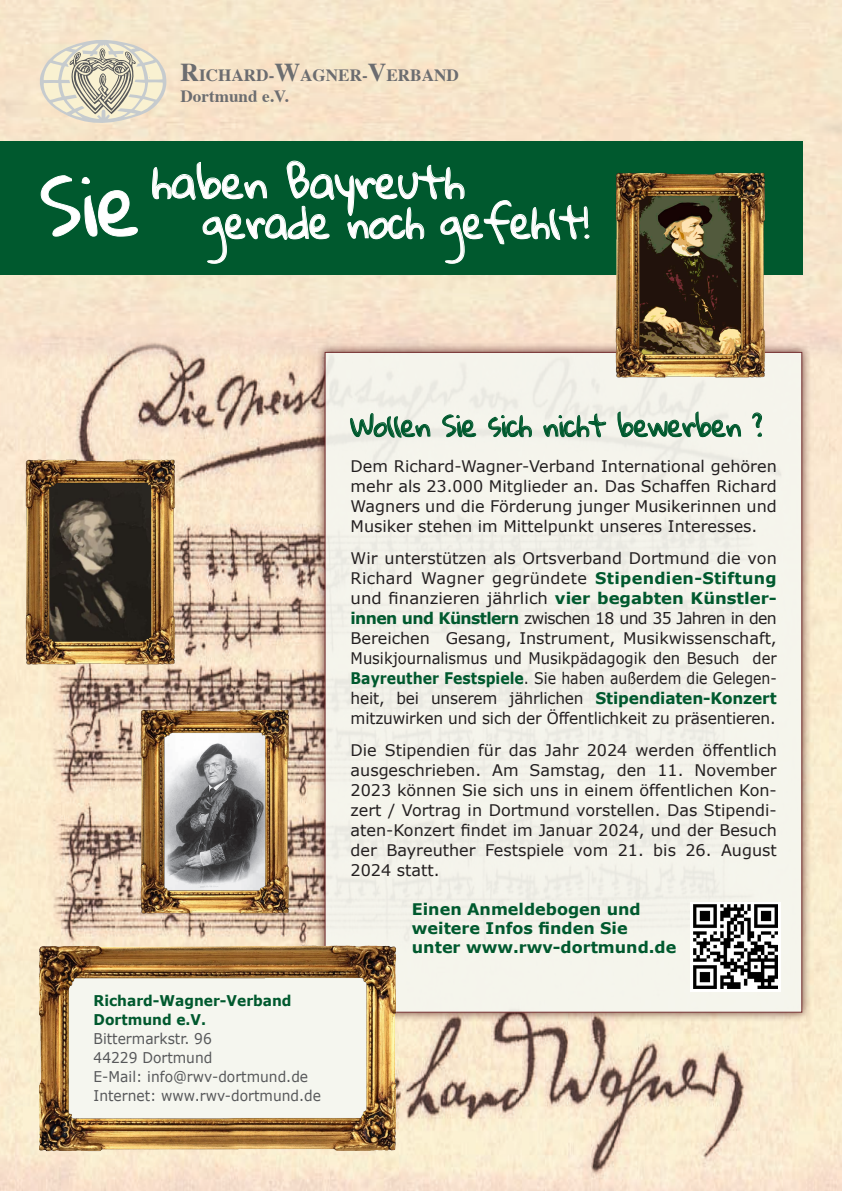
<style>
.page{position:relative;width:842px;height:1191px;background:#fff}
.page>*{position:absolute;margin:0;border:0;box-sizing:border-box;transform-origin:0 0}
.t1{font:72px "Gloria Hallelujah";color:#fff}
.t2{font:38.4px "Gloria Hallelujah";letter-spacing:-.02em;color:#fff;scale:.93 1}
.t3{font:38.4px "Gloria Hallelujah";letter-spacing:-.02em;color:#fff}
.t4{font:26px "Gloria Hallelujah";letter-spacing:-.02em;color:#00592e;scale:.95 1}
.t5{font:700 17.2px "Times";color:#6c6d70}
.t6{font:16px/20px "Verdana";color:#231f20;text-align:justify}
.t7{font:700 16px "Verdana";color:#00592e}
.t8{font:14.8px "Verdana";color:#57585a;scale:.93 1}
.t9{font:700 14.8px "Verdana";color:#00592e;scale:.93 1}
.s1{font-size:25.7px}
.s2{font-weight:700;color:#00592e}
</style>
<div class="page">
<img style="left:0;top:359px;width:842px;height:832px">
<div style="left:0;top:0;width:842px;height:359px;background:#f7e5ca"></div>
<div style="left:0;top:142px;width:802px;height:133px;background:#00592e"></div>
<svg style="left:152px;top:160px;width:438px;height:104px"></svg>
<div style="left:315px;top:342px;width:497px;height:680px;background:#3f0406;opacity:.75"></div>
<div style="left:325px;top:352px;width:477px;height:660px;background:#f5f6ef"></div>
<img style="left:139px;top:706px;width:154px;height:210px">
<svg style="left:350px;top:413px;width:80px;height:24px"></svg>
<svg style="left:442px;top:414px;width:34px;height:23px"></svg>
<svg style="left:488px;top:415px;width:44px;height:22px"></svg>
<svg style="left:543px;top:412px;width:63px;height:25px"></svg>
<svg style="left:617px;top:411px;width:124px;height:26px"></svg>
<svg style="left:752px;top:412px;width:10px;height:24px"></svg>
<svg style="left:38px;top:40px;width:128px;height:86px;background:#dad3c0"></svg>
<svg style="left:40px;top:175px;width:98px;height:62px"></svg>
<img style="left:613px;top:172px;width:155px;height:209px">
<img style="left:35px;top:942px;width:365px;height:214px">
<svg style="left:691px;top:902px;width:90px;height:90px"></svg>
<img style="left:694px;top:904px;width:83px;height:84px">
<img style="left:23px;top:456px;width:155px;height:212px">
<p class="t5" style="left:180px;top:59px;width:280px"><span class="s1">R</span>ICHARD-<span class="s1">W</span>AGNER-<span class="s1">V</span>ERBAND</p>
<p class="t5" style="left:180px;top:80px;width:109px">Dortmund e.V.</p>
<p class="t1" style="left:40px;top:169px;width:102px">Sie</p>
<p class="t3" style="left:152px;top:163px;width:315px">haben Bayreuth</p>
<p class="t2" style="left:203px;top:203px;width:417px">gerade noch gefehlt!</p>
<p class="t4" style="left:351px;top:412px;width:435px">Wollen Sie sich nicht bewerben ?</p>
<p class="t6" style="left:351px;top:456px;width:428px">Dem Richard-Wagner-Verband International gehören mehr als 23.000 Mitglieder an. Das Schaffen Richard Wagners und die Förderung junger Musikerinnen und Musiker stehen im Mittelpunkt unseres Interesses.</p>
<p class="t6" style="left:351px;top:548px;width:428px">Wir unterstützen als Ortsverband Dortmund die von Richard Wagner gegründete <span class="s2">Stipendien-Stiftung </span>und finanzieren jährlich <span class="s2">vier begabten Künstler&shy;innen und Künstlern</span> zwischen 18 und 35 Jahren in den Bereichen Gesang, Instrument, Musikwissenschaft, Musikjournalismus und Musikpädagogik den Besuch der <span class="s2">Bayreuther Festspiele</span>. Sie haben außerdem die Gelegen&shy;heit, bei unserem jährlichen <span class="s2">Stipendiaten-Konzert </span>mitzuwirken und sich der Öffentlichkeit zu präsentieren.</p>
<p class="t6" style="left:351px;top:740px;width:428px">Die Stipendien für das Jahr 2024 werden öffentlich ausgeschrieben. Am Samstag, den 11. November 2023 können Sie sich uns in einem öffentlichen Kon&shy;zert / Vortrag in Dortmund vorstellen. Das Stipendi&shy;aten-Konzert findet im Januar 2024, und der Besuch der Bayreuther Festspiele vom 21. bis 26. August 2024 statt.</p>
<p class="t7" style="left:412px;top:897px;width:230px">Einen Anmeldebogen und</p>
<p class="t7" style="left:412px;top:916px;width:217px">weitere Infos finden Sie</p>
<p class="t7" style="left:412px;top:936px;width:266px">unter www.rwv-dortmund.de</p>
<p class="t9" style="left:94px;top:990px;width:214px">Richard-Wagner-Verband</p>
<p class="t9" style="left:94px;top:1009px;width:123px">Dortmund e.V.</p>
<p class="t8" style="left:94px;top:1029px;width:129px">Bittermarkstr. 96</p>
<p class="t8" style="left:94px;top:1048px;width:129px">44229 Dortmund</p>
<p class="t8" style="left:94px;top:1067px;width:232px">E-Mail: info@rwv-dortmund.de</p>
<p class="t8" style="left:94px;top:1086px;width:246px">Internet: www.rwv-dortmund.de</p>
</div>
